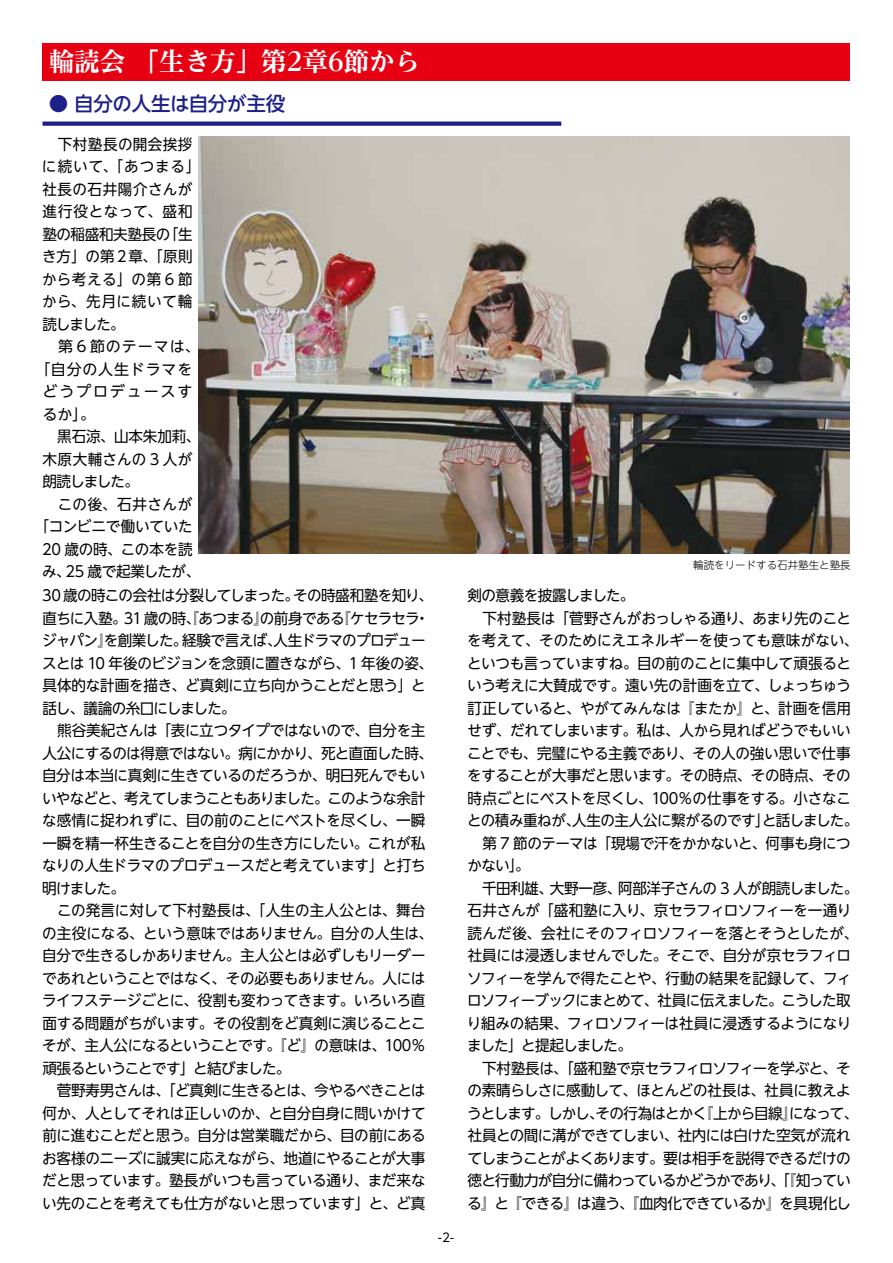
<style>
.page{position:relative;width:893px;height:1263px;background:#fff}
.page>*{position:absolute;margin:0;border:0;box-sizing:border-box;transform-origin:0 0}
.t1{font:700 expanded 25.5px "Reim Pr 6 N";color:#fff}
.t2{font:500 19.5px "UD Shin Go NT Pr 6 N";letter-spacing:-.015em;color:#1d2088}
.t3{font:15px/22.5px "UD Shin Go NT Pr 6 N";letter-spacing:-.025em;color:#000}
.t4{font:15px/22.5px "UD Shin Go NT Pr 6 N";letter-spacing:.03em;color:#000}
.t5{font:15px "UD Shin Go NT Pr 6 N";letter-spacing:-.005em;color:#000}
.t6{font:15px "UD Shin Go NT Pr 6 N";letter-spacing:.055em;color:#000}
.t7{font:15px "UD Shin Go NT Pr 6 N";letter-spacing:.045em;color:#000}
.t8{font:15px "UD Shin Go NT Pr 6 N";letter-spacing:.065em;color:#000}
.t9{font:15px "UD Shin Go NT Pr 6 N";letter-spacing:.125em;color:#000}
.t10{font:12px "UD Shin Go NT Pr 6 N";color:#000}
.t11{font:300 10.5px "UD Shin Go NT Pr 6 N";color:#000}
</style>
<div class="page">
<svg style="left:43px;top:122px;width:518px;height:4px;background:#2a2c8e"></svg>
<img style="left:199px;top:136px;width:651px;height:418px">
<div style="left:43px;top:43px;width:807px;height:38px;background:#e60012"></div>
<h1 class="t1" style="left:49px;top:40px;width:373px">輪読会 「生き方」第2章6節から</h1>
<h2 class="t2" style="left:49px;top:87px;width:238px">● 自分の人生は自分が主役</h2>
<p class="t4" style="left:42px;top:132px;width:160px">　下村塾長の開会挨拶に続いて、「あつまる」社長の石井陽介さんが進行役となって、盛和塾の稲盛和夫塾長の「生き方」の第２章、「原則から考える」の第 6 節から、先月に続いて輪読しました。</p>
<p class="t8" style="left:58px;top:334px;width:143px">第６節のテーマは、</p>
<p class="t6" style="left:35px;top:357px;width:159px">「自分の人生ドラマを</p>
<p class="t9" style="left:43px;top:379px;width:151px">どうプロデュースす</p>
<p class="t3" style="left:43px;top:402px;width:54px">るか」。</p>
<p class="t5" style="left:43px;top:424px;width:159px">　黒石涼、山本朱加莉、</p>
<p class="t4" style="left:42px;top:447px;width:151px">木原大輔さんの 3 人が</p>
<p class="t3" style="left:42px;top:470px;width:98px">朗読しました。</p>
<p class="t7" style="left:43px;top:492px;width:151px">　この後、石井さんが</p>
<p class="t3" style="left:34px;top:515px;width:160px">「コンビニで働いていた</p>
<p class="t3" style="left:42px;top:537px;width:152px">20 歳の時、この本を読</p>
<p class="t3" style="left:42px;top:560px;width:160px">み、25 歳で起業したが、</p>
<p class="t3" style="left:42px;top:584px;width:393px">30 歳の時この会社は分裂してしまった。その時盛和塾を知り、直ちに入塾。31 歳の時、『あつまる』の前身である『ケセラセラ・ジャパン』を創業した。経験で言えば、人生ドラマのプロデュースとは 10 年後のビジョンを念頭に置きながら、1 年後の姿、具体的な計画を描き、ど真剣に立ち向かうことだと思う」と話し、議論の糸口にしました。<br>　熊谷美紀さんは「表に立つタイプではないので、自分を主人公にするのは得意ではない。病にかかり、死と直面した時、自分は本当に真剣に生きているのだろうか、明日死んでもいいやなどと、考えてしまうこともありました。このような余計な感情に捉われずに、目の前のことにベストを尽くし、一瞬一瞬を精一杯生きることを自分の生き方にしたい。これが私なりの人生ドラマのプロデュースだと考えています」と打ち明けました。<br>　この発言に対して下村塾長は、「人生の主人公とは、舞台の主役になる、という意味ではありません。自分の人生は、自分で生きるしかありません。主人公とは必ずしもリーダーであれということではなく、その必要もありません。人にはライフステージごとに、役割も変わってきます。いろいろ直面する問題がちがいます。その役割をど真剣に演じることこそが、主人公になるということです。『ど』の意味は、100％頑張るということです」と結びました。<br>　菅野寿男さんは、「ど真剣に生きるとは、今やるべきことは何か、人としてそれは正しいのか、と自分自身に問いかけて前に進むことだと思う。自分は営業職だから、目の前にあるお客様のニーズに誠実に応えながら、地道にやることが大事だと思っています。塾長がいつも言っている通り、まだ来ない先のことを考えても仕方がないと思っています」と、ど真</p>
<p class="t10" style="left:438px;top:1227px;width:17px">-2-</p>
<p class="t11" style="left:693px;top:556px;width:159px">輪読をリードする石井塾生と塾長</p>
<p class="t3" style="left:467px;top:584px;width:393px">剣の意義を披露しました。<br>　下村塾長は「菅野さんがおっしゃる通り、あまり先のことを考えて、そのためにえエネルギーを使っても意味がない、といつも言っていますね。目の前のことに集中して頑張るという考えに大賛成です。遠い先の計画を立て、しょっちゅう訂正していると、やがてみんなは『またか』と、計画を信用せず、だれてしまいます。私は、人から見ればどうでもいいことでも、完璧にやる主義であり、その人の強い思いで仕事をすることが大事だと思います。その時点、その時点、その時点ごとにベストを尽くし、100％の仕事をする。小さなことの積み重ねが、人生の主人公に繋がるのです」と話しました。　第 7 節のテーマは「現場で汗をかかないと、何事も身につかない」。<br>　千田利雄、大野一彦、阿部洋子さんの 3 人が朗読しました。石井さんが「盛和塾に入り、京セラフィロソフィーを一通り読んだ後、会社にそのフィロソフィーを落とそうとしたが、社員には浸透しませんでした。そこで、自分が京セラフィロソフィーを学んで得たことや、行動の結果を記録して、フィロソフィーブックにまとめて、社員に伝えました。こうした取り組みの結果、フィロソフィーは社員に浸透するようになりました」と提起しました。<br>　下村塾長は、「盛和塾で京セラフィロソフィーを学ぶと、その素晴らしさに感動して、ほとんどの社長は、社員に教えようとします。しかし、その行為はとかく『上から目線』になって、社員との間に溝ができてしまい、社内には白けた空気が流れてしまうことがよくあります。要は相手を説得できるだけの徳と行動力が自分に備わっているかどうかであり、「『知っている』と『できる』は違う、『血肉化できているか』を具現化し</p>
</div>
